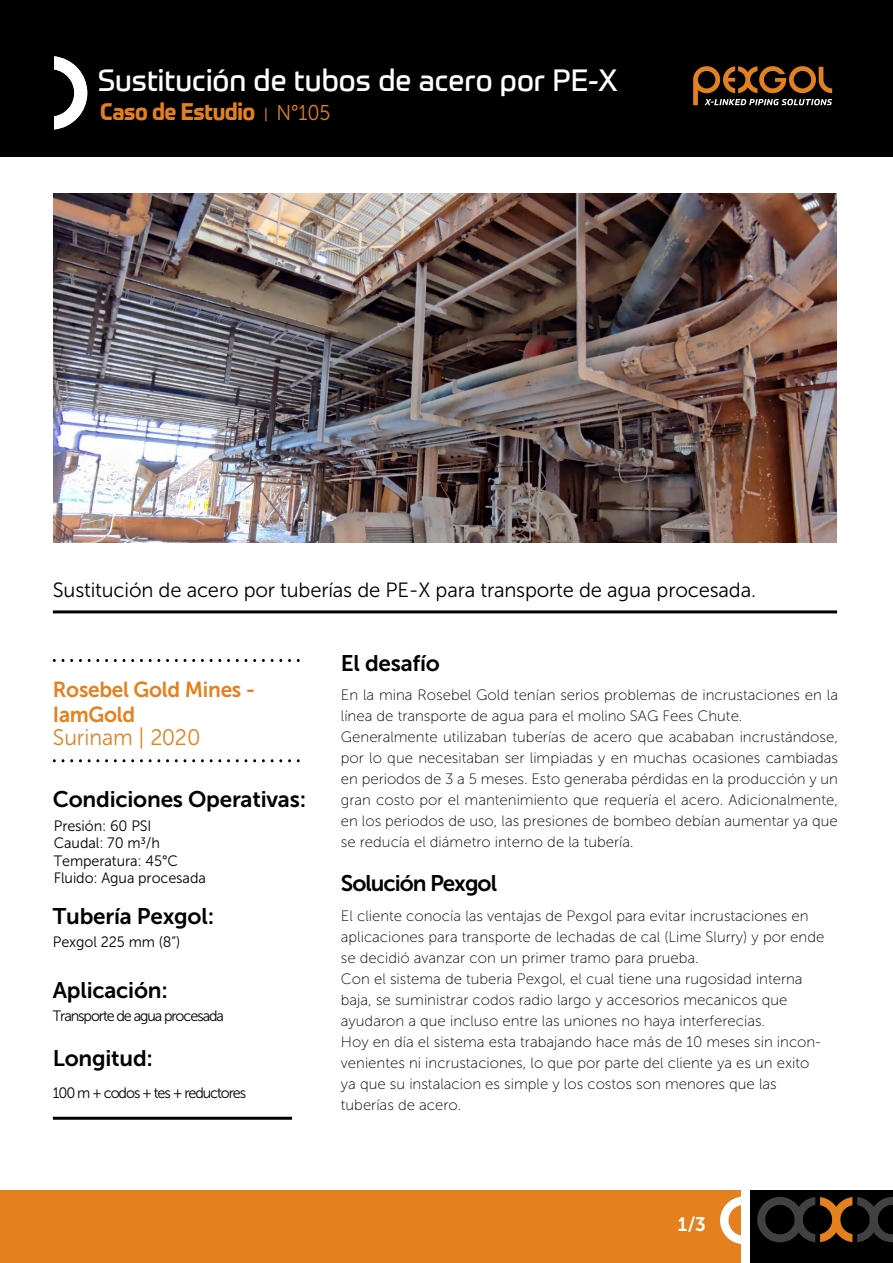
<style>
.page{position:relative;width:893px;height:1263px;background:#fff}
.page>*{position:absolute;margin:0;border:0;box-sizing:border-box;transform-origin:0 0}
.t1{font:30px "Prometo";color:#fff}
.t2{font:700 23.4px "Prometo";letter-spacing:-.02em;color:#e4811e;scale:.92 1}
.t3{font:22.5px "Museo Sans 700";letter-spacing:-.01em;color:#000}
.t4{font:22.5px "Museo Sans 700";letter-spacing:-.045em;color:#000}
.t5{font:22.35px "Museo Sans 300";letter-spacing:-.005em;color:#e4811e;scale:.96 1}
.t6{font:21.75px/25px "Museo Sans 700";letter-spacing:-.015em;color:#e4811e;scale:.96 1}
.t7{font:20.55px "Museo Sans 300";letter-spacing:-.01em;color:#000}
.t8{font:19.5px "Museo Sans 700";color:#fff;scale:.96 1}
.t9{font:15px/21px "Museo Sans 100";color:#000}
.t10{font:15px/17.2px "Museo Sans 300";letter-spacing:-.005em;color:#000;scale:.96 1}
.t11{font:15px "Museo Sans 300";letter-spacing:-.075em;color:#000;scale:.96 1}
.s1{font-family:"Museo Sans 300";font-weight:400;font-size:13.8px}
.s2{font-family:"Museo Sans 300";font-weight:400;font-size:21.3px}
</style>
<div class="page">
<div style="left:0;top:1190px;width:740px;height:73px;background:#e4811e"></div>
<svg style="left:720px;top:1196px;width:21px;height:48px"></svg>
<div style="left:750px;top:1190px;width:143px;height:73px;background:#000"></div>
<svg style="left:757px;top:1197px;width:136px;height:45px"></svg>
<div style="left:0;top:0;width:893px;height:156px;background:#000"></div>
<svg style="left:54px;top:56px;width:33px;height:73px"></svg>
<svg style="left:693px;top:66px;width:139px;height:39px"></svg>
<hr style="left:53px;top:610px;width:784px;height:3px;background:#000">
<hr style="left:53px;top:1117px;width:239px;height:3px;background:#000">
<svg style="left:88px;top:659px;width:11px;height:3px"></svg>
<svg style="left:149px;top:659px;width:11px;height:3px"></svg>
<svg style="left:210px;top:659px;width:11px;height:3px"></svg>
<svg style="left:271px;top:659px;width:11px;height:3px"></svg>
<svg style="left:88px;top:759px;width:11px;height:3px"></svg>
<svg style="left:149px;top:759px;width:11px;height:3px"></svg>
<svg style="left:210px;top:759px;width:11px;height:3px"></svg>
<svg style="left:271px;top:759px;width:11px;height:3px"></svg>
<img style="left:54px;top:194px;width:782px;height:349px">
<h1 class="t1" style="left:98px;top:62px;width:521px">Sustitución de tubos de acero por PE-X</h1>
<h2 class="t2" style="left:100px;top:97px;width:252px">Caso de Estudio <span class="s1">|</span> <span class="s2">N°105</span></h2>
<h3 class="t7" style="left:53px;top:579px;width:705px">Sustitución de acero por tuberías de PE-X para transporte de agua procesada.</h3>
<h3 class="t6" style="left:53px;top:676px;width:212px">Rosebel Gold Mines -<br>IamGold</h3>
<h3 class="t5" style="left:53px;top:725px;width:155px">Surinam | 2020</h3>
<h3 class="t3" style="left:53px;top:786px;width:255px">Condiciones Operativas:</h3>
<p class="t10" style="left:54px;top:817px;width:160px">Presión: 60 PSI<br>Caudal: 70 m3/h<br>Temperatura: 45°C<br>Fluido: Agua procesada</p>
<h3 class="t3" style="left:53px;top:903px;width:163px">Tubería Pexgol:</h3>
<p class="t10" style="left:53px;top:933px;width:134px">Pexgol 225 mm (8”)</p>
<h3 class="t3" style="left:53px;top:977px;width:117px">Aplicación:</h3>
<p class="t11" style="left:53px;top:1008px;width:180px">Transporte de agua procesada</p>
<h3 class="t3" style="left:53px;top:1045px;width:102px">Longitud:</h3>
<p class="t11" style="left:53px;top:1085px;width:203px">100 m + codos + tes + reductores</p>
<h3 class="t3" style="left:341px;top:650px;width:101px">El desafío</h3>
<p class="t9" style="left:341px;top:684px;width:499px">En la mina Rosebel Gold tenían serios problemas de incrustaciones en la línea de transporte de agua para el molino SAG Fees Chute.<br>Generalmente utilizaban tuberías de acero que acababan incrustándose, por lo que necesitaban ser limpiadas y en muchas ocasiones cambiadas en periodos de 3 a 5 meses. Esto generaba pérdidas en la producción y un gran costo por el mantenimiento que requería el acero. Adicionalmente, en los periodos de uso, las presiones de bombeo debían aumentar ya que se reducía el diámetro interno de la tubería.</p>
<h3 class="t4" style="left:341px;top:871px;width:158px">Solución Pexgol</h3>
<p class="t9" style="left:341px;top:906px;width:485px">El cliente conocía las ventajas de Pexgol para evitar incrustaciones en aplicaciones para transporte de lechadas de cal (Lime Slurry) y por ende se decidió avanzar con un primer tramo para prueba.<br>Con el sistema de tuberia Pexgol, el cual tiene una rugosidad interna baja, se suministrar codos radio largo y accesorios mecanicos que ayudaron a que incluso entre las uniones no haya interferecias.<br>Hoy en día el sistema esta trabajando hace más de 10 meses sin incon&shy;venientes ni incrustaciones, lo que por parte del cliente ya es un exito ya que su instalacion es simple y los costos son menores que las tuberías de acero.</p>
<h3 class="t8" style="left:678px;top:1213px;width:30px">1/3</h3>
</div>
